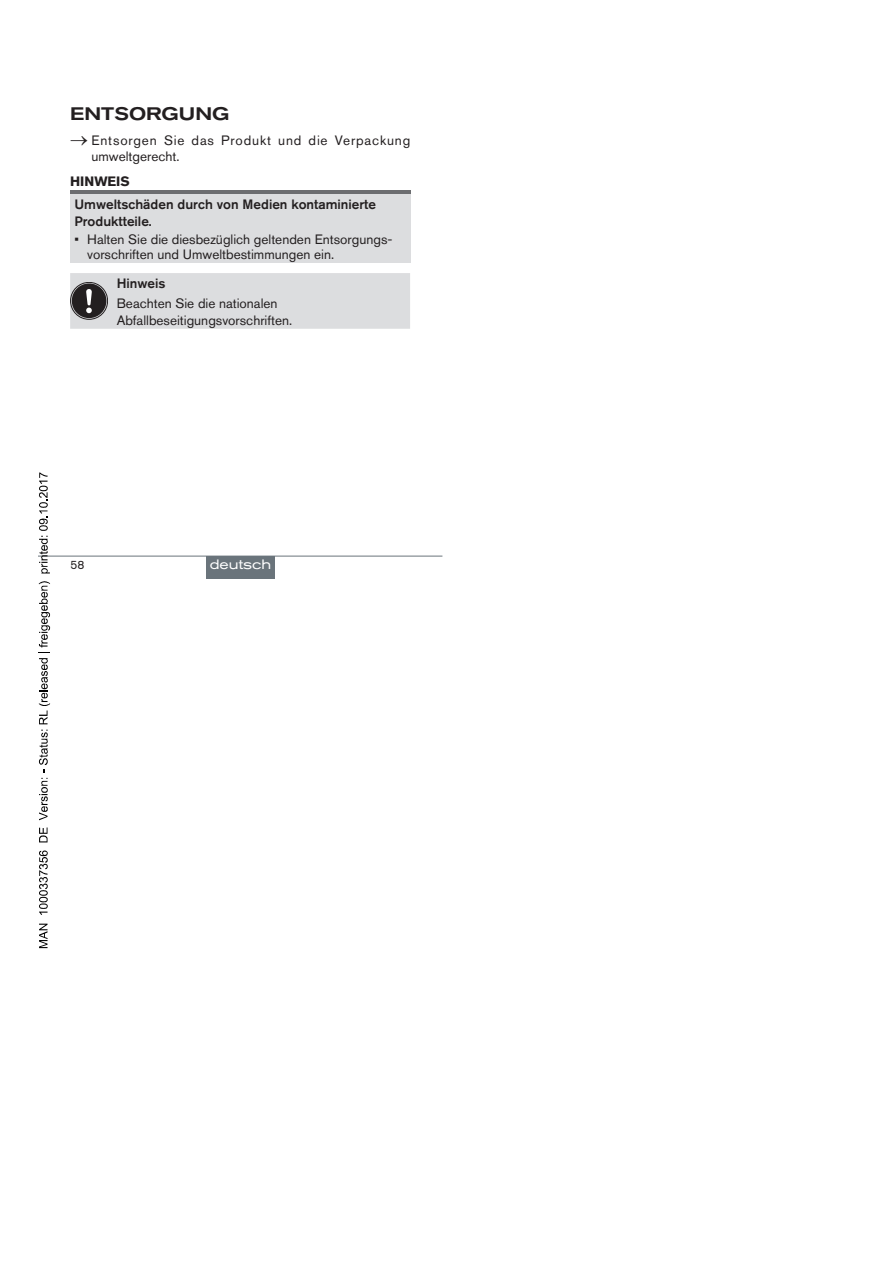
<style>
.page{position:relative;width:893px;height:1263px;background:#fff}
.page>*{position:absolute;margin:0;border:0;box-sizing:border-box;transform-origin:0 0}
.t1{font:500 expanded 18px "Akzidenz Grotesk BQ";color:#231f20}
.t2{font:13.5px/14.4px "Akzidenz Grotesk BQ";color:#231f20}
.t3{font:500 13.5px/16.2px "Akzidenz Grotesk BQ";color:#231f20}
.t4{font:13.5px/16.2px "Akzidenz Grotesk BQ";letter-spacing:.06em;color:#231f20}
.t5{font:700 13.5px "Akzidenz Grotesk BQ";color:#231f20}
.t6{font:expanded 13.5px "Akzidenz Grotesk BQ";color:#fff}
.t7{font:12px "Akzidenz Grotesk BQ";color:#231f20}
</style>
<div class="page">
<div style="left:70px;top:190px;width:340px;height:5px;background:#6c6d70"></div>
<div style="left:70px;top:195px;width:340px;height:68px;background:#dcdddf"></div>
<div style="left:70px;top:273px;width:340px;height:56px;background:#dcdddf"></div>
<hr style="left:38px;top:556px;width:404px;height:1px;background:#6a747b">
<div style="left:206px;top:556px;width:68px;height:22px;background:#6a747b"></div>
<svg style="left:39px;top:924px;width:9px;height:24px"></svg>
<svg style="left:39px;top:850px;width:9px;height:65px"></svg>
<svg style="left:39px;top:827px;width:9px;height:15px"></svg>
<svg style="left:39px;top:581px;width:11px;height:239px"></svg>
<svg style="left:39px;top:472px;width:11px;height:101px"></svg>
<h1 class="t1" style="left:70px;top:103px;width:161px">ENTSORGUNG</h1>
<p class="t4" style="left:91px;top:132px;width:320px;text-indent:-21px">→ Entsorgen Sie das Produkt und die Verpackung umweltgerecht.</p>
<p class="t5" style="left:70px;top:173px;width:61px">HINWEIS</p>
<p class="t3" style="left:74px;top:196px;width:303px">Umweltschäden durch von Medien kontaminierte<br>Produktteile.</p>
<p class="t2" style="left:87px;top:232px;width:307px;text-indent:-13px">• Halten Sie die diesbezüglich geltenden Entsorgungs&shy;vorschriften und Umweltbestimmungen ein.</p>
<p class="t3" style="left:117px;top:275px;width:50px">Hinweis</p>
<p class="t2" style="left:117px;top:295px;width:177px;line-height:16.2px">Beachten Sie die nationalen<br>Abfallbeseitigungsvorschriften.</p>
<p class="t7" style="left:71px;top:558px;width:15px">58</p>
<p class="t6" style="left:210px;top:557px;width:63px">deutsch</p>
</div>
